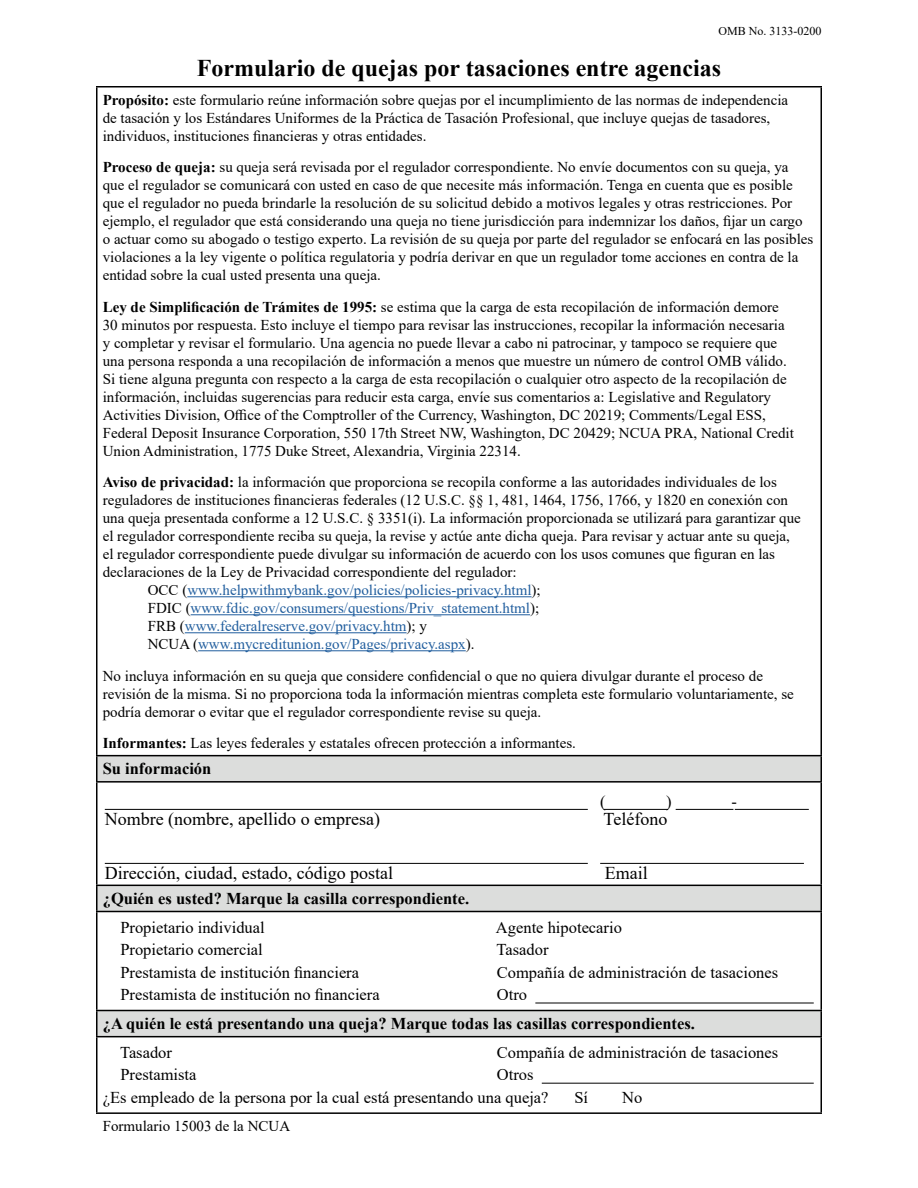
<style>
.page{position:relative;width:918px;height:1188px;background:#fff}
.page>*{position:absolute;margin:0;border:0;box-sizing:border-box;transform-origin:0 0}
.t1{font:700 24px "Times New Roman";color:#000}
.form_underline_text{font:18px "Times New Roman";color:#000}
.generic_form_text{font:16.5px "Times New Roman";color:#000}
.t2{font:700 16.5px "Times New Roman";color:#000}
.form_text_-_right_in{font:16.5px "Times New Roman";color:#000}
.small_text{font:15px/18px "Times New Roman";color:#000}
.small_text_-_no_spac{font:15px/18px "Times New Roman";color:#000}
.small_text_-_inset{font:15px "Times New Roman";color:#215e9e}
.smal_text_-_inset{font:15px "Times New Roman";color:#215e9e}
.t3{font:12px "Times New Roman";color:#000}
.s1{font-weight:700}
.s2{color:#000}
</style>
<div class="page">
<div style="left:97px;top:756px;width:724px;height:26px;background:#dcdddc"></div>
<svg style="left:98px;top:886px;width:722px;height:150px"></svg>
<hr style="left:96px;top:86px;width:363px;height:2px;background:#000">
<hr style="left:96px;top:88px;width:2px;height:667px;background:#000">
<hr style="left:459px;top:86px;width:363px;height:2px;background:#000">
<hr style="left:820px;top:88px;width:2px;height:667px;background:#000">
<hr style="left:96px;top:755px;width:363px;height:1px;background:#000">
<hr style="left:96px;top:756px;width:2px;height:25px;background:#000">
<hr style="left:459px;top:755px;width:363px;height:1px;background:#000">
<hr style="left:820px;top:756px;width:2px;height:25px;background:#000">
<hr style="left:96px;top:781px;width:363px;height:2px;background:#000">
<hr style="left:96px;top:783px;width:2px;height:102px;background:#000">
<hr style="left:459px;top:781px;width:363px;height:2px;background:#000">
<hr style="left:820px;top:783px;width:2px;height:102px;background:#000">
<hr style="left:96px;top:885px;width:363px;height:1px;background:#000">
<hr style="left:96px;top:886px;width:2px;height:25px;background:#000">
<hr style="left:459px;top:885px;width:363px;height:1px;background:#000">
<hr style="left:820px;top:886px;width:2px;height:25px;background:#000">
<hr style="left:96px;top:911px;width:363px;height:1px;background:#000">
<hr style="left:96px;top:912px;width:2px;height:98px;background:#000">
<hr style="left:459px;top:911px;width:363px;height:1px;background:#000">
<hr style="left:820px;top:912px;width:2px;height:98px;background:#000">
<hr style="left:96px;top:1010px;width:363px;height:1px;background:#000">
<hr style="left:96px;top:1011px;width:2px;height:25px;background:#000">
<hr style="left:459px;top:1010px;width:363px;height:1px;background:#000">
<hr style="left:820px;top:1011px;width:2px;height:25px;background:#000">
<hr style="left:96px;top:1036px;width:363px;height:1px;background:#000">
<hr style="left:96px;top:1037px;width:2px;height:75px;background:#000">
<hr style="left:459px;top:1036px;width:363px;height:1px;background:#000">
<hr style="left:820px;top:1037px;width:2px;height:75px;background:#000">
<hr style="left:96px;top:1112px;width:363px;height:2px;background:#000">
<hr style="left:459px;top:1112px;width:363px;height:2px;background:#000">
<hr style="left:187px;top:596px;width:345px;height:1px;background:#215e9e">
<hr style="left:191px;top:614px;width:339px;height:1px;background:#215e9e">
<hr style="left:185px;top:632px;width:222px;height:1px;background:#215e9e">
<hr style="left:198px;top:650px;width:268px;height:1px;background:#215e9e">
<hr style="left:105px;top:809px;width:483px;height:1px;background:#000">
<hr style="left:604px;top:809px;width:64px;height:1px;background:#000">
<hr style="left:676px;top:809px;width:57px;height:1px;background:#000">
<hr style="left:735px;top:809px;width:74px;height:1px;background:#000">
<hr style="left:105px;top:863px;width:483px;height:1px;background:#000">
<hr style="left:600px;top:863px;width:204px;height:1px;background:#000">
<div style="left:380px;top:999px;width:99px;height:6px;background:#fff"></div>
<hr style="left:535px;top:1003px;width:279px;height:1px;background:#000">
<hr style="left:542px;top:1083px;width:272px;height:1px;background:#000">
<p class="t3" style="left:719px;top:23px;width:104px">OMB No. 3133-0200</p>
<h1 class="t1" style="left:197px;top:51px;width:526px">Formulario de quejas por tasaciones entre agencias</h1>
<p class="small_text" style="left:103px;top:90px;width:687px"><span class="s1">Propósito:</span> este formulario reúne información sobre quejas por el incumplimiento de las normas de independencia de tasación y los Estándares Uniformes de la Práctica de Tasación Profesional, que incluye quejas de tasadores, individuos, instituciones financieras y otras entidades.</p>
<p class="small_text" style="left:103px;top:158px;width:712px"><span class="s1">Proceso de queja:</span> su queja será revisada por el regulador correspondiente. No envíe documentos con su queja, ya que el regulador se comunicará con usted en caso de que necesite más información. Tenga en cuenta que es posible que el regulador no pueda brindarle la resolución de su solicitud debido a motivos legales y otras restricciones. Por ejemplo, el regulador que está considerando una queja no tiene jurisdicción para indemnizar los daños, fijar un cargo o actuar como su abogado o testigo experto. La revisión de su queja por parte del regulador se enfocará en las posibles violaciones a la ley vigente o política regulatoria y podría derivar en que un regulador tome acciones en contra de la entidad sobre la cual usted presenta una queja.</p>
<p class="small_text" style="left:103px;top:297px;width:693px"><span class="s1">Ley de Simplificación de Trámites de 1995:</span> se estima que la carga de esta recopilación de información demore 30 minutos por respuesta. Esto incluye el tiempo para revisar las instrucciones, recopilar la información necesaria y completar y revisar el formulario. Una agencia no puede llevar a cabo ni patrocinar, y tampoco se requiere que una persona responda a una recopilación de información a menos que muestre un número de control OMB válido.<br>Si tiene alguna pregunta con respecto a la carga de esta recopilación o cualquier otro aspecto de la recopilación de información, incluidas sugerencias para reducir esta carga, envíe sus comentarios a: Legislative and Regulatory Activities Division, Office of the Comptroller of the Currency, Washington, DC 20219; Comments/Legal ESS, Federal Deposit Insurance Corporation, 550 17th Street NW, Washington, DC 20429; NCUA PRA, National Credit Union Administration, 1775 Duke Street, Alexandria, Virginia 22314.</p>
<p class="small_text_-_no_spac" style="left:103px;top:473px;width:700px"><span class="s1">Aviso de privacidad:</span> la información que proporciona se recopila conforme a las autoridades individuales de los reguladores de instituciones financieras federales (12 U.S.C. §§ 1, 481, 1464, 1756, 1766, y 1820 en conexión con una queja presentada conforme a 12 U.S.C. § 3351(i). La información proporcionada se utilizará para garantizar que el regulador correspondiente reciba su queja, la revise y actúe ante dicha queja. Para revisar y actuar ante su queja, el regulador correspondiente puede divulgar su información de acuerdo con los usos comunes que figuran en las declaraciones de la Ley de Privacidad correspondiente del regulador:</p>
<p class="small_text_-_inset" style="left:148px;top:580px;width:394px"><span class="s2">OCC (</span>www.helpwithmybank.gov/policies/policies-privacy.html<span class="s2">);</span></p>
<p class="small_text_-_inset" style="left:148px;top:598px;width:393px"><span class="s2">FDIC (</span>www.fdic.gov/consumers/questions/Priv_statement.html<span class="s2">);</span></p>
<p class="small_text_-_inset" style="left:148px;top:616px;width:281px"><span class="s2">FRB (</span>www.federalreserve.gov/privacy.htm<span class="s2">); y</span></p>
<p class="smal_text_-_inset" style="left:148px;top:634px;width:328px"><span class="s2">NCUA (</span>www.mycreditunion.gov/Pages/privacy.aspx<span class="s2">).</span></p>
<p class="small_text" style="left:103px;top:666px;width:693px">No incluya información en su queja que considere confidencial o que no quiera divulgar durante el proceso de revisión de la misma. Si no proporciona toda la información mientras completa este formulario voluntariamente, se podría demorar o evitar que el regulador correspondiente revise su queja.</p>
<p class="small_text" style="left:103px;top:734px;width:475px"><span class="s1">Informantes:</span> Las leyes federales y estatales ofrecen protección a informantes.</p>
<h2 class="t2" style="left:103px;top:757px;width:110px">Su información</h2>
<p class="form_underline_text" style="left:105px;top:806px;width:277px">Nombre (nombre, apellido o empresa)</p>
<p class="generic_form_text" style="left:600px;top:790px;width:7px">(</p>
<p class="form_underline_text" style="left:604px;top:806px;width:65px">Teléfono</p>
<p class="generic_form_text" style="left:666px;top:790px;width:7px">)</p>
<p class="generic_form_text" style="left:731px;top:790px;width:7px">-</p>
<p class="form_underline_text" style="left:105px;top:860px;width:290px">Dirección, ciudad, estado, código postal</p>
<p class="form_underline_text" style="left:605px;top:860px;width:45px">Email</p>
<h2 class="t2" style="left:103px;top:887px;width:368px">¿Quién es usted? Marque la casilla correspondiente.</h2>
<p class="generic_form_text" style="left:120px;top:915px;width:146px">Propietario individual</p>
<p class="generic_form_text" style="left:496px;top:915px;width:128px">Agente hipotecario</p>
<p class="generic_form_text" style="left:120px;top:938px;width:144px">Propietario comercial</p>
<p class="generic_form_text" style="left:497px;top:938px;width:53px">Tasador</p>
<p class="generic_form_text" style="left:120px;top:960px;width:240px">Prestamista de institución financiera</p>
<p class="generic_form_text" style="left:497px;top:960px;width:283px">Compañía de administración de tasaciones</p>
<p class="form_text_-_right_in" style="left:120px;top:983px;width:261px">Prestamista de institución no financiera</p>
<p class="form_text_-_right_in" style="left:497px;top:983px;width:32px">Otro</p>
<h2 class="t2" style="left:103px;top:1012px;width:594px">¿A quién le está presentando una queja? Marque todas las casillas correspondientes.</h2>
<p class="generic_form_text" style="left:120px;top:1041px;width:53px">Tasador</p>
<p class="generic_form_text" style="left:497px;top:1041px;width:283px">Compañía de administración de tasaciones</p>
<p class="form_text_-_right_in" style="left:120px;top:1063px;width:78px">Prestamista</p>
<p class="form_text_-_right_in" style="left:497px;top:1063px;width:38px">Otros</p>
<p class="generic_form_text" style="left:103px;top:1086px;width:447px">¿Es empleado de la persona por la cual está presentando una queja?</p>
<p class="generic_form_text" style="left:574px;top:1086px;width:15px">Sí</p>
<p class="generic_form_text" style="left:622px;top:1086px;width:22px">No</p>
<p class="small_text" style="left:103px;top:1117px;width:189px">Formulario 15003 de la NCUA</p>
</div>
